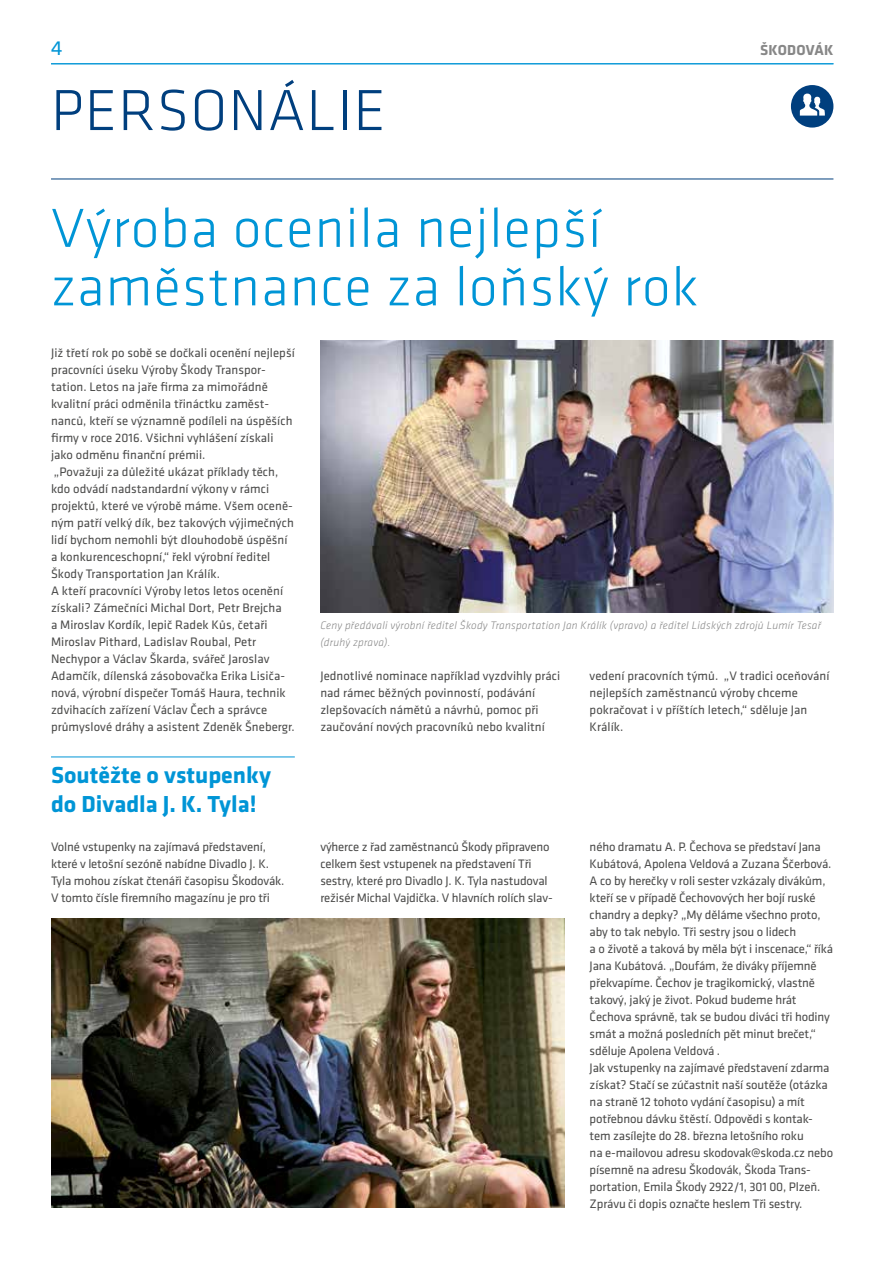
<style>
.page{position:relative;width:893px;height:1263px;background:#fff}
.page>*{position:absolute;margin:0;border:0;box-sizing:border-box;transform-origin:0 0}
.t1{font:300 60px "Klavika";letter-spacing:.02em;color:#003f7e}
.t2{font:300 57px/58.5px "Klavika";letter-spacing:.02em;color:#0095d6}
.t3{font:700 24px/28.8px "Klavika";color:#0095d6}
.t4{font:21px "Klavika";color:#0095d6}
.t5{font:700 15px "Klavika";letter-spacing:.02em;color:#878787}
.t6{font:12.75px/17px "Klavika";letter-spacing:-.005em;color:#4a4a49}
.t7{font:italic 300 11.25px/17px "Klavika";letter-spacing:.02em;color:#878787}
</style>
<div class="page">
<svg style="left:791px;top:85px;width:42px;height:43px"></svg>
<hr style="left:51px;top:179px;width:782px;height:1px;background:#003f7e">
<img style="left:320px;top:340px;width:513px;height:272px">
<hr style="left:51px;top:756px;width:244px;height:1px;background:#0095d6">
<img style="left:51px;top:918px;width:513px;height:290px">
<hr style="left:51px;top:63px;width:782px;height:1px;background:#0095d6">
<h3 class="t4" style="left:51px;top:35px;width:13px">4</h3>
<p class="t5" style="left:760px;top:39px;width:75px">ŠKODOVÁK</p>
<h1 class="t1" style="left:51px;top:74px;width:336px">PERSONÁLIE</h1>
<h2 class="t2" style="left:51px;top:198px;width:649px">Výroba ocenila nejlepší zaměstnance za loňský rok</h2>
<p class="t6" style="left:51px;top:344px;width:245px">Již třetí rok po sobě se dočkali ocenění nejlepší pracovníci úseku Výroby Škody Transpor&shy;tation. Letos na jaře firma za mimořádně kvalitní práci odměnila třináctku zaměst&shy;nanců, kteří se významně podíleli na úspěších firmy v roce 2016. Všichni vyhlášení získali jako odměnu finanční prémii.<br>„Považuji za důležité ukázat příklady těch, kdo odvádí nadstandardní výkony v rámci projektů, které ve výrobě máme. Všem oceně&shy;ným patří velký dík, bez takových výjimečných lidí bychom nemohli být dlouhodobě úspěšní a konkurenceschopní,“ řekl výrobní ředitel Škody Transportation Jan Králík.<br>A kteří pracovníci Výroby letos letos ocenění získali? Zámečníci Michal Dort, Petr Brejcha<br>a Miroslav Kordík, lepič Radek Kůs, četaři Miroslav Pithard, Ladislav Roubal, Petr Nechypor a Václav Škarda, svářeč Jaroslav Adamčík, dílenská zásobovačka Erika Lisiča&shy;nová, výrobní dispečer Tomáš Haura, technik zdvihacích zařízení Václav Čech a správce průmyslové dráhy a asistent Zdeněk Šnebergr.</p>
<h3 class="t3" style="left:51px;top:760px;width:221px">Soutěžte o vstupenky do Divadla J. K. Tyla!</h3>
<p class="t7" style="left:320px;top:617px;width:502px">Ceny předávali výrobní ředitel Škody Transportation Jan Králík (vpravo) a ředitel Lidských zdrojů Lumír Tesař (druhý zprava).</p>
<p class="t6" style="left:320px;top:667px;width:241px">Jednotlivé nominace například vyzdvihly práci nad rámec běžných povinností, podávání zlepšovacích námětů a návrhů, pomoc při zaučování nových pracovníků nebo kvalitní</p>
<p class="t6" style="left:590px;top:667px;width:241px">vedení pracovních týmů. „V tradici oceňování nejlepších zaměstnanců výroby chceme pokračovat i v příštích letech,“ sděluje Jan Králík.</p>
<p class="t6" style="left:51px;top:837px;width:235px">Volné vstupenky na zajímavá představení, které v letošní sezóně nabídne Divadlo J. K.<br>Tyla mohou získat čtenáři časopisu Škodovák.<br>V tomto čísle firemního magazínu je pro tři</p>
<p class="t6" style="left:320px;top:837px;width:234px">výherce z řad zaměstnanců Škody připraveno celkem šest vstupenek na představení Tři sestry, které pro Divadlo J. K. Tyla nastudoval režisér Michal Vajdička. V hlavních rolích slav-</p>
<p class="t6" style="left:590px;top:837px;width:245px">ného dramatu A. P. Čechova se představí Jana Kubátová, Apolena Veldová a Zuzana Ščerbová.<br>A co by herečky v roli sester vzkázaly divákům, kteří se v případě Čechovových her bojí ruské chandry a depky? „My děláme všechno proto, aby to tak nebylo. Tři sestry jsou o lidech<br>a o životě a taková by měla být i inscenace,“ říká Jana Kubátová. „Doufám, že diváky příjemně překvapíme. Čechov je tragikomický, vlastně takový, jaký je život. Pokud budeme hrát Čechova správně, tak se budou diváci tři hodiny smát a možná posledních pět minut brečet,“ sděluje Apolena Veldová .<br>Jak vstupenky na zajímavé představení zdarma získat? Stačí se zúčastnit naší soutěže (otázka na straně 12 tohoto vydání časopisu) a mít potřebnou dávku štěstí. Odpovědi s kontak&shy;tem zasílejte do 28. března letošního roku<br>na e-mailovou adresu skodovak@skoda.cz nebo písemně na adresu Škodovák, Škoda Trans&shy;portation, Emila Škody 2922/1, 301 00, Plzeň.<br>Zprávu či dopis označte heslem Tři sestry.</p>
</div>
